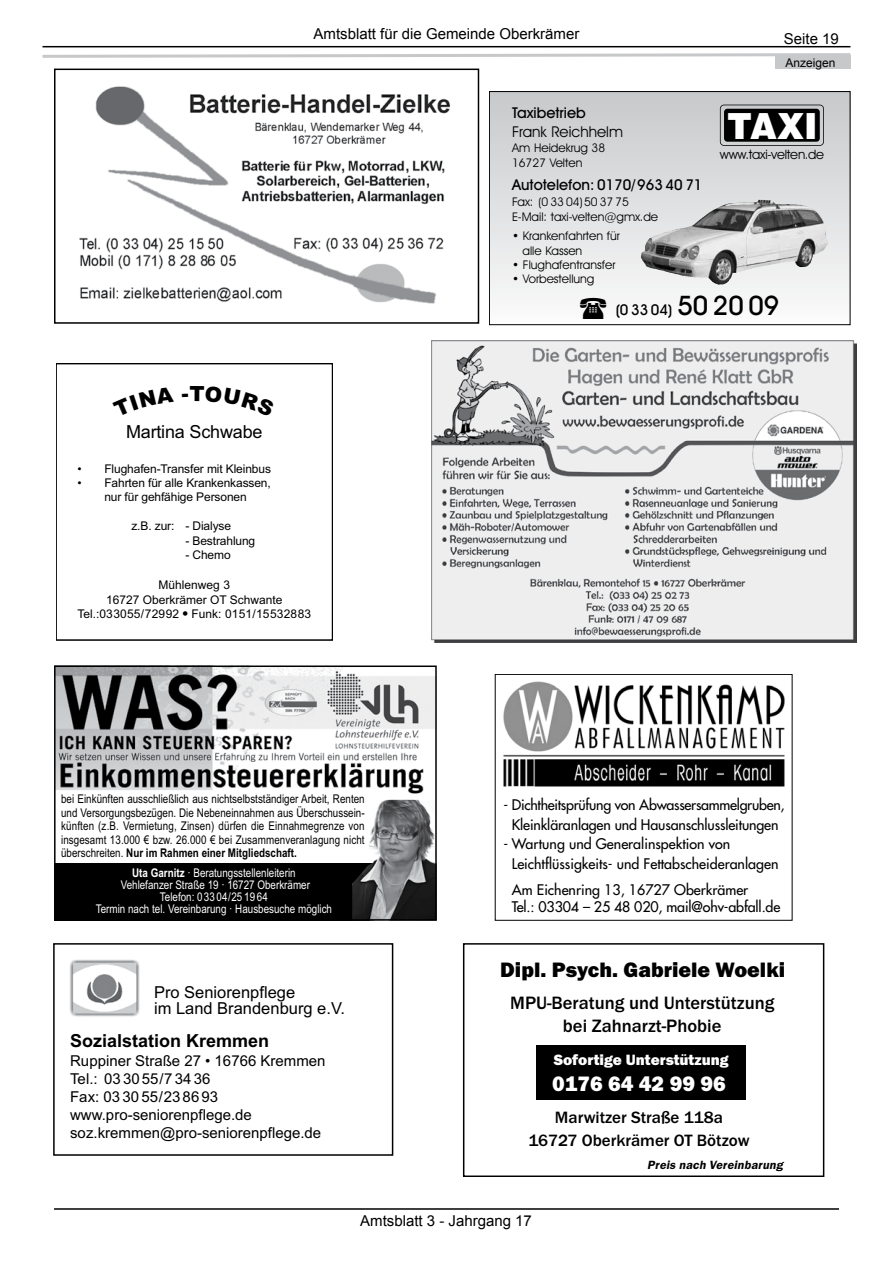
<style>
.page{position:relative;width:893px;height:1263px;background:#fff}
.page>*{position:absolute;margin:0;border:0;box-sizing:border-box;transform-origin:0 0}
.t1{font:900 36px "Helvetica";color:#fff;scale:.96 1}
.t2{font:21.6px "Franklin Gothic Heavy+T42+KSJDOO";color:#000}
.t3{font:21.6px "Franklin Gothic Heavy+T42+KSJDOO";color:#fff}
.t4{font:900 21px "Arial";color:#000}
.t5{font:18.6px/23.2px "Franklin Gothic Medium+T42+EQHXXU";color:#000;text-align:center}
.t6{font:700 18px "Arial";color:#000}
.t7{font:18px "Arial";letter-spacing:-.01em;color:#000}
.t8{font:16.95px/23.1px "Franklin Gothic Medium+T42+EQHXXU";color:#000;text-align:center}
.t9{font:16.5px/16.5px "Arial";color:#000}
.t10{font:15.45px "Franklin Gothic Heavy+T42+KSJDOO";color:#fff}
.t11{font:15px/18px "Arial";color:#000}
.t12{font:500 15px "Avant Garde IT Cby BT";color:#000}
.t13{font:15px "Avant Garde IT Cby BT";color:#000}
.t14{font:14.25px/19.5px "Futura";letter-spacing:-.01em;color:#000}
.t15{font:13.05px "Avant Garde IT Cby BT";letter-spacing:-.015em;color:#000}
.t16{font:italic 12.3px "Franklin Gothic Demi+T42+QPDMMS";color:#000}
.t17{font:12px/13.5px "Arial Narrow";letter-spacing:.005em;color:#000;text-align:justify}
.t18{font:12px/14.4px "Arial";letter-spacing:-.01em;color:#000;text-align:center}
.t19{font:12px/12px "Arial Narrow";color:#fff;text-align:center}
.t20{font:12px/14.4px "Avant Garde IT Cby BT";color:#000}
.s1{font-size:27px}
.s2{font-weight:700}
</style>
<div class="page">
<hr style="left:43px;top:46px;width:807px;height:1px;background:#000">
<hr style="left:54px;top:1208px;width:785px;height:2px;background:#000">
<svg style="left:42px;top:53px;width:809px;height:6px"></svg>
<div style="left:775px;top:55px;width:75px;height:14px;background:#c7c8ca"></div>
<img style="left:79px;top:86px;width:371px;height:218px">
<div style="left:54px;top:69px;width:425px;height:255px;border:2px solid #000"></div>
<svg style="left:491px;top:93px;width:357px;height:203px;background:#d4d5d6"></svg>
<div style="left:489px;top:91px;width:361px;height:234px;border:1px solid #000"></div>
<svg style="left:720px;top:105px;width:104px;height:41px"></svg>
<div style="left:724px;top:109px;width:96px;height:33px;background:#000;border-radius:3px"></div>
<img style="left:646px;top:200px;width:112px;height:44px">
<div style="left:56px;top:364px;width:277px;height:276px;border:2px solid #000"></div>
<img style="left:431px;top:340px;width:425px;height:302px">
<img style="left:57px;top:668px;width:377px;height:126px">
<div style="left:54px;top:863px;width:320px;height:58px;background:#000"></div>
<img style="left:352px;top:800px;width:82px;height:118px">
<img style="left:264px;top:689px;width:53px;height:28px">
<div style="left:54px;top:665px;width:383px;height:256px;border:2px solid #000"></div>
<div style="left:495px;top:674px;width:297px;height:247px;border:1px solid #000"></div>
<img style="left:503px;top:681px;width:282px;height:106px">
<div style="left:53px;top:943px;width:340px;height:213px;border:2px solid #000"></div>
<img style="left:70px;top:959px;width:70px;height:58px">
<div style="left:537px;top:1045px;width:209px;height:54px;background:#000"></div>
<div style="left:463px;top:943px;width:361px;height:234px;border:2px solid #000"></div>
<p class="t11" style="left:313px;top:25px;width:267px">Amtsblatt für die Gemeinde Oberkrämer</p>
<p class="t11" style="left:784px;top:30px;width:57px">Seite 19</p>
<p class="t18" style="left:785px;top:55px;width:52px">Anzeigen</p>
<h3 class="t4" style="left:189px;top:378px;width:17px">T</h3>
<h3 class="t7" style="left:126px;top:420px;width:138px">Martina Schwabe</h3>
<p class="t18" style="left:77px;top:461px;width:195px">• Flughafen-Transfer mit Kleinbus</p>
<p class="t18" style="left:77px;top:476px;width:195px">• Fahrten für alle Krankenkassen, nur für gehfähige Personen</p>
<p class="t18" style="left:131px;top:519px;width:101px">z.B. zur: - Dialyse</p>
<p class="t18" style="left:185px;top:533px;width:71px">- Bestrahlung</p>
<p class="t18" style="left:185px;top:548px;width:47px">- Chemo</p>
<p class="t18" style="left:77px;top:578px;width:235px">Mühlenweg 3<br>16727 Oberkrämer OT Schwante<br>Tel.:033055/72992 Funk: 0151/15532883</p>
<p class="t12" style="left:512px;top:104px;width:75px">Taxibetrieb</p>
<p class="t13" style="left:512px;top:122px;width:112px">Frank Reichhelm</p>
<p class="t20" style="left:512px;top:141px;width:95px">Am Heidekrug 38<br>16727 Velten</p>
<p class="t12" style="left:512px;top:175px;width:192px">Autotelefon: 0170/963 40 71</p>
<p class="t20" style="left:512px;top:195px;width:148px">Fax: (0 33 04)50 37 75<br>E-Mail: taxi-velten@gmx.de</p>
<p class="t20" style="left:523px;top:229px;width:99px;text-indent:-10px">• Krankenfahrten für alle Kassen</p>
<p class="t20" style="left:512px;top:257px;width:105px">• Flughafentransfer</p>
<p class="t20" style="left:512px;top:272px;width:84px">• Vorbestellung</p>
<p class="t12" style="left:616px;top:301px;width:165px">(0 33 04) <span class="s1">50 20 09</span></p>
<h1 class="t1" style="left:727px;top:102px;width:96px">TAXI</h1>
<p class="t15" style="left:720px;top:147px;width:106px">www.taxi-velten.de</p>
<p class="t17" style="left:61px;top:792px;width:305px">bei Einkünften ausschließlich aus nichtselbstständiger Arbeit, Renten und Versorgungsbezügen. Die Nebeneinnahmen aus Überschussein&shy;künften (z.B. Vermietung, Zinsen) dürfen die Einnahmegrenze von insgesamt 13.000 € bzw. 26.000 € bei Zusammenveranlagung nicht überschreiten. <span class="s2">Nur im Rahmen einer Mitgliedschaft.</span></p>
<p class="t14" style="left:503px;top:795px;width:283px;text-align:center">- Dichtheitsprüfung von Abwassersammelgruben,<br>Kleinkläranlagen und Hausanschlussleitungen</p>
<p class="t14" style="left:512px;top:834px;width:268px;text-indent:-9px">- Wartung und Generalinspektion von<br>Leichtflüssigkeits- und Fettabscheideranlagen</p>
<p class="t14" style="left:512px;top:881px;width:270px;line-height:17.1px">Am Eichenring 13, 16727 Oberkrämer<br>Tel.: 03304 – 25 48 020, mail@ohv-abfall.de</p>
<p class="t19" style="left:96px;top:866px;width:238px"><span class="s2">Uta Garnitz</span> · Beratungsstellenleiterin<br>Vehlefanzer Straße 19 · 16727 Oberkrämer<br>Telefon: 033 04/25 19 64<br>Termin nach tel. Vereinbarung · Hausbesuche möglich</p>
<h3 class="t9" style="left:154px;top:984px;width:193px">Pro Seniorenpflege<br>im Land Brandenburg e.V.</h3>
<h3 class="t6" style="left:70px;top:1028px;width:201px">Sozialstation Kremmen</h3>
<p class="t11" style="left:70px;top:1052px;width:257px">Ruppiner Straße 27 • 16766 Kremmen<br>Tel.: 03 30 55/7 34 36<br>Fax: 03 30 55/23 86 93 www.pro-seniorenpflege.de soz.kremmen@pro-seniorenpflege.de</p>
<h2 class="t2" style="left:500px;top:955px;width:286px">Dipl. Psych. Gabriele Woelki</h2>
<h3 class="t5" style="left:510px;top:991px;width:266px">MPU-Beratung und Unterstützung bei Zahnarzt-Phobie</h3>
<p class="t10" style="left:554px;top:1050px;width:176px">Sofortige Unterstützung</p>
<h2 class="t3" style="left:552px;top:1070px;width:175px">0176 64 42 99 96</h2>
<h3 class="t8" style="left:528px;top:1106px;width:223px">Marwitzer Straße 118a<br>16727 Oberkrämer OT Bötzow</h3>
<p class="t16" style="left:647px;top:1157px;width:140px">Preis nach Vereinbarung</p>
<p class="t11" style="left:360px;top:1211px;width:173px">Amtsblatt 3 - Jahrgang 17</p>
</div>
